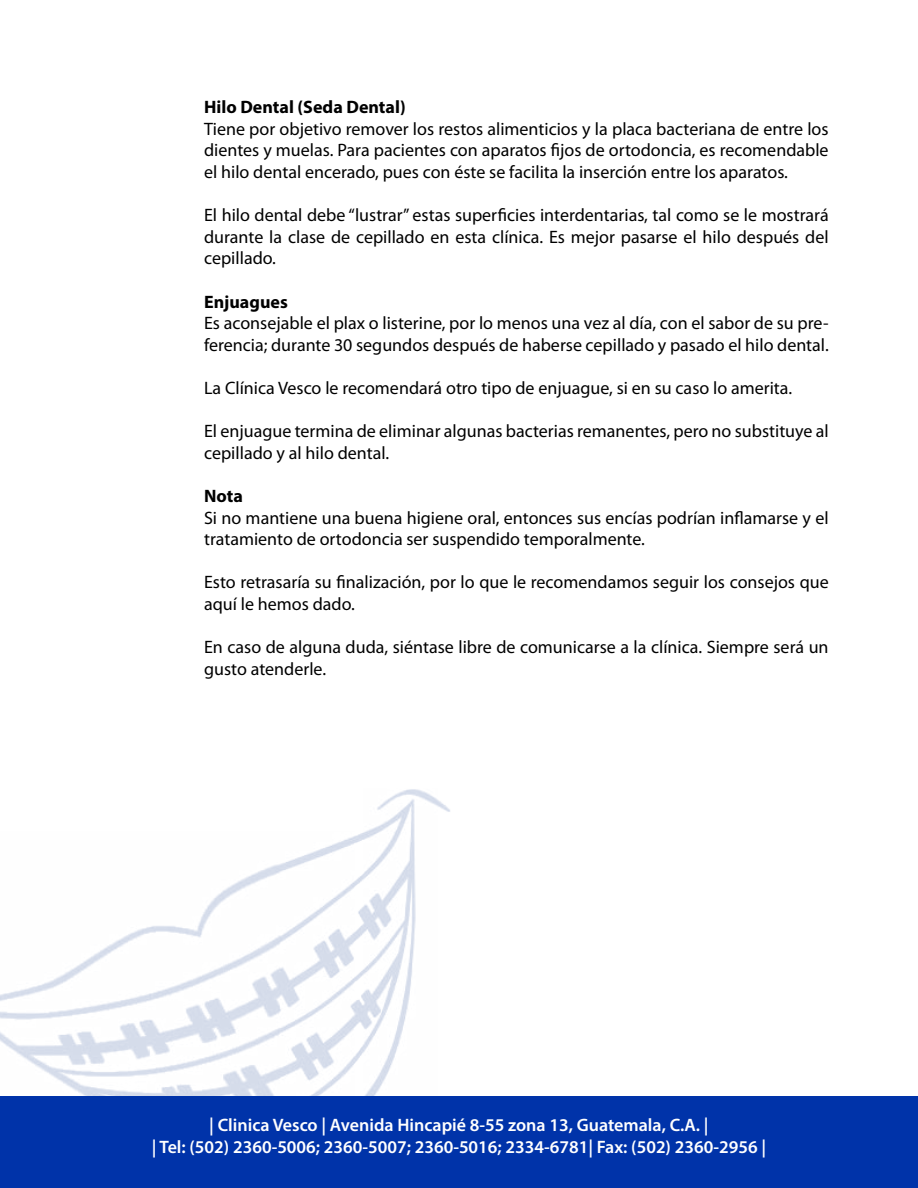
<style>
.page{position:relative;width:918px;height:1188px;background:#fff}
.page>*{position:absolute;margin:0;border:0;box-sizing:border-box;transform-origin:0 0}
.t1{font:18px/21.6px "Myriad Pro";color:#000}
.t2{font:600 18px/21.6px "Myriad Pro";color:#fff;text-align:center}
.t3{font:700 18px "Myriad Pro";color:#000}
</style>
<div class="page">
<img style="left:0;top:789px;width:468px;height:308px">
<div style="left:0;top:1097px;width:918px;height:91px;background:#0033a9"></div>
<p class="t3" style="left:204px;top:95px;width:203px">Hilo Dental (Seda Dental)</p>
<p class="t1" style="left:204px;top:118px;width:626px;text-align:justify">Tiene por objetivo remover los restos alimenticios y la placa bacteriana de entre los dientes y muelas. Para pacientes con aparatos fijos de ortodoncia, es recomendable el hilo dental encerado, pues con éste se facilita la inserción entre los aparatos.</p>
<p class="t1" style="left:204px;top:204px;width:626px;text-align:justify">El hilo dental debe “lustrar” estas superficies interdentarias, tal como se le mostrará durante la clase de cepillado en esta clínica. Es mejor pasarse el hilo después del cepillado.</p>
<p class="t3" style="left:204px;top:290px;width:85px">Enjuagues</p>
<p class="t1" style="left:204px;top:312px;width:626px">Es aconsejable el plax o listerine, por lo menos una vez al día, con el sabor de su pre&shy;ferencia; durante 30 segundos después de haberse cepillado y pasado el hilo dental.</p>
<p class="t1" style="left:204px;top:377px;width:590px">La Clínica Vesco le recomendará otro tipo de enjuague, si en su caso lo amerita.</p>
<p class="t1" style="left:204px;top:420px;width:626px">El enjuague termina de eliminar algunas bacterias remanentes, pero no substituye al cepillado y al hilo dental.</p>
<p class="t3" style="left:204px;top:484px;width:40px">Nota</p>
<p class="t1" style="left:204px;top:507px;width:626px">Si no mantiene una buena higiene oral, entonces sus encías podrían inflamarse y el tratamiento de ortodoncia ser suspendido temporalmente.</p>
<p class="t1" style="left:204px;top:571px;width:626px">Esto retrasaría su finalización, por lo que le recomendamos seguir los consejos que aquí le hemos dado.</p>
<p class="t1" style="left:204px;top:636px;width:626px">En caso de alguna duda, siéntase libre de comunicarse a la clínica. Siempre será un gusto atenderle.</p>
<p class="t2" style="left:152px;top:1114px;width:616px">| Clinica Vesco | Avenida Hincapié 8-55 zona 13, Guatemala, C.A. |<br>| Tel: (502) 2360-5006; 2360-5007; 2360-5016; 2334-6781| Fax: (502) 2360-2956 |</p>
</div>
